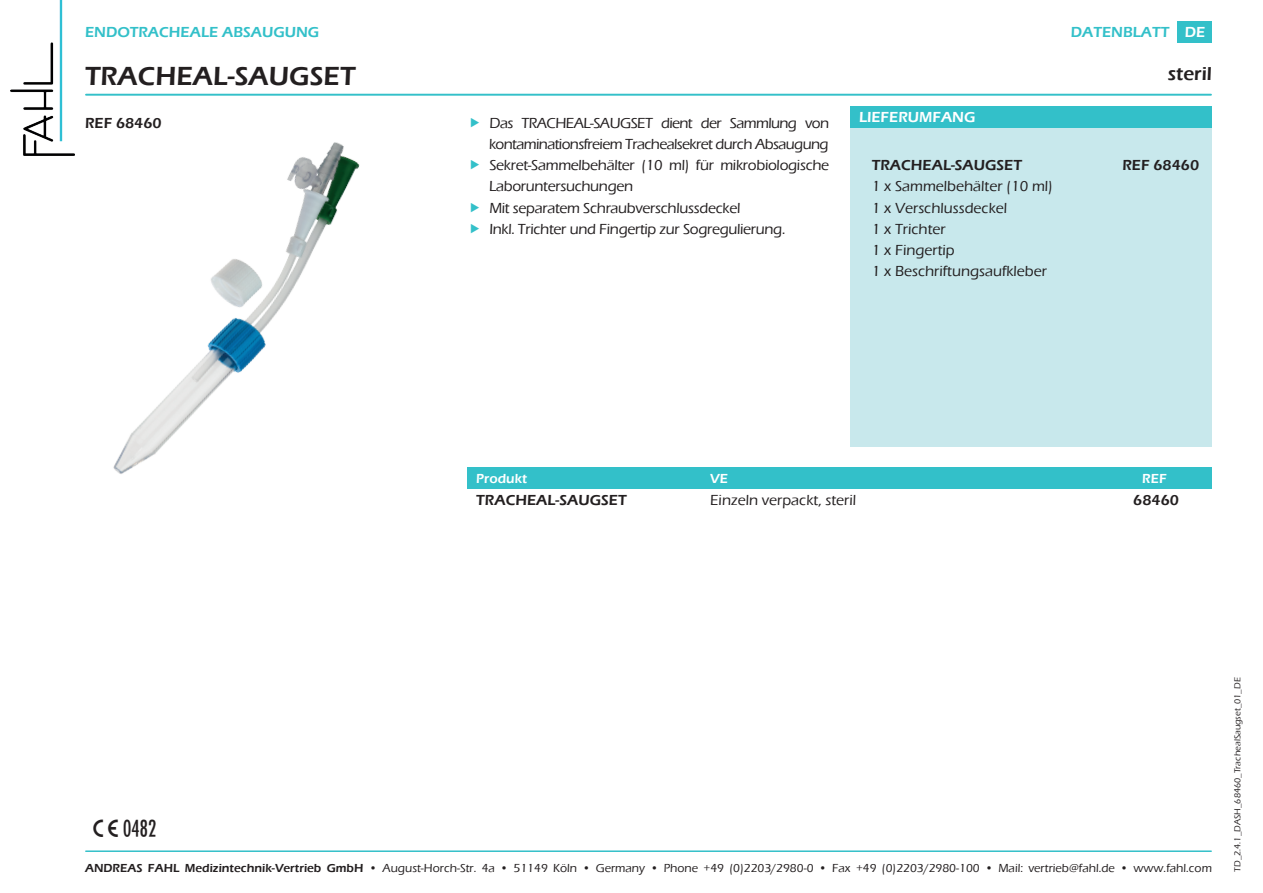
<style>
.page{position:relative;width:1263px;height:893px;background:#fff}
.page>*{position:absolute;margin:0;border:0;box-sizing:border-box;transform-origin:0 0}
.t1{font:600 27px "Eras ITC";color:#231f20}
.t2{font:21px "Fahl Piktogramme";color:#231f20}
.t3{font:600 19.2px "Eras ITC";color:#231f20}
.t4{font:500 15px/21.3px "Eras ITC";letter-spacing:-.02em;color:#231f20}
.t5{font:500 15px/21.3px "Eras ITC";color:#231f20}
.t6{font:600 15px "Eras ITC";color:#231f20}
.t7{font:600 15px "Eras ITC";color:#33c0c9}
.t8{font:600 15px "Eras ITC";color:#fff}
.t9{font:600 13.5px "Eras ITC";color:#fff}
.t10{font:500 12px "Eras ITC";color:#231f20}
.t11{font:500 9px "Eras ITC";color:#231f20}
.s1{color:#fff}
.s2{font-weight:600}
</style>
<div class="page">
<hr style="left:86px;top:94px;width:1125px;height:2px;background:#33c0c9">
<img style="left:50px;top:0;width:13px;height:56px">
<hr style="left:86px;top:850px;width:1125px;height:2px;background:#33c0c9">
<div style="left:850px;top:117px;width:362px;height:329px;background:#c8e8ec"></div>
<div style="left:850px;top:106px;width:362px;height:22px;background:#33c0c9"></div>
<img style="left:10px;top:56px;width:479px;height:433px">
<div style="left:1178px;top:21px;width:34px;height:22px;background:#33c0c9"></div>
<div style="left:468px;top:468px;width:744px;height:21px;background:#33c0c9"></div>
<svg style="left:471px;top:117px;width:8px;height:10px"></svg>
<svg style="left:471px;top:160px;width:8px;height:9px"></svg>
<svg style="left:471px;top:202px;width:8px;height:10px"></svg>
<svg style="left:471px;top:224px;width:8px;height:9px"></svg>
<p class="t7" style="left:85px;top:24px;width:236px">ENDOTRACHEALE ABSAUGUNG</p>
<p class="t7" style="left:1071px;top:24px;width:136px">DATENBLATT <span class="s1">DE</span></p>
<h1 class="t1" style="left:85px;top:60px;width:272px">TRACHEAL-SAUGSET</h1>
<p class="t3" style="left:1168px;top:63px;width:46px">steril</p>
<p class="t6" style="left:85px;top:114px;width:78px">REF 68460</p>
<p class="t4" style="left:489px;top:112px;width:342px">Das TRACHEAL-SAUGSET dient der Sammlung von kontaminationsfreiem Trachealsekret durch Absaugung Sekret-Sammelbehälter (10 ml) für mikrobiologische Laboruntersuchungen<br>Mit separatem Schraubverschlussdeckel<br>Inkl. Trichter und Fingertip zur Sogregulierung.</p>
<p class="t8" style="left:859px;top:109px;width:118px">LIEFERUMFANG</p>
<p class="t6" style="left:872px;top:157px;width:152px">TRACHEAL-SAUGSET</p>
<p class="t6" style="left:1122px;top:157px;width:78px">REF 68460</p>
<p class="t5" style="left:872px;top:176px;width:183px">1 x Sammelbehälter (10 ml)<br>1 x Verschlussdeckel<br>1 x Trichter<br>1 x Fingertip<br>1 x Beschriftungsaufkleber</p>
<p class="t9" style="left:476px;top:471px;width:52px">Produkt</p>
<p class="t9" style="left:710px;top:471px;width:19px">VE</p>
<p class="t9" style="left:1142px;top:471px;width:26px">REF</p>
<p class="t6" style="left:476px;top:491px;width:152px">TRACHEAL-SAUGSET</p>
<p class="t5" style="left:710px;top:489px;width:147px">Einzeln verpackt, steril</p>
<p class="t6" style="left:1133px;top:491px;width:47px">68460</p>
<h2 class="t2" style="left:94px;top:817px;width:64px">o</h2>
<p class="t10" style="left:85px;top:861px;width:1128px"><span class="s2">ANDREAS FAHL Medizintechnik-Vertrieb GmbH</span> • August-Horch-Str. 4a • 51149 Köln • Germany • Phone +49 (0)2203/2980-0 • Fax +49 (0)2203/2980-100 • Mail: vertrieb@fahl.de • www.fahl.com</p>
<p class="t11" style="left:1232px;top:872px;width:196px;rotate:-90deg">TD_2.4.1_DASH_68460_TrachealSaugset_01_DE</p>
</div>
